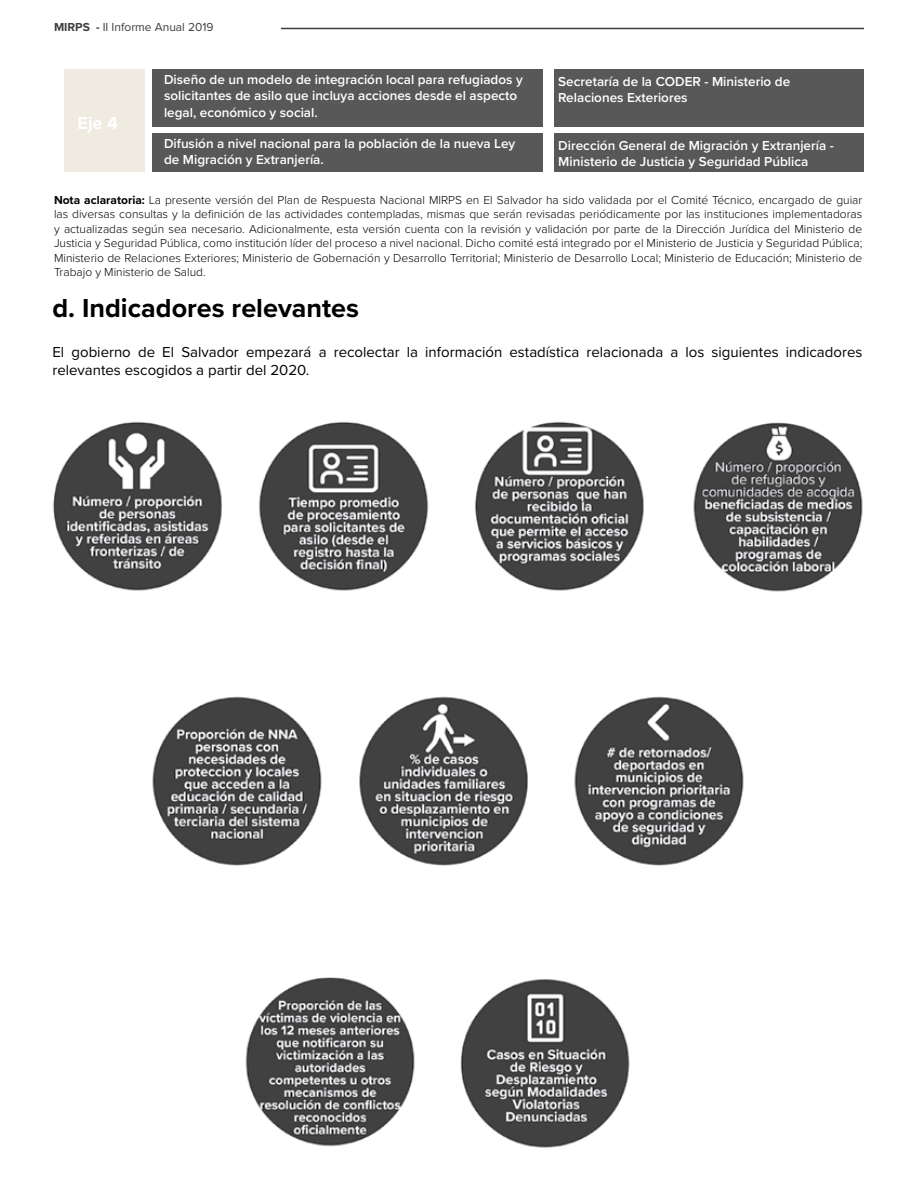
<style>
.page{position:relative;width:918px;height:1188px;background:#fff}
.page>*{position:absolute;margin:0;border:0;box-sizing:border-box;transform-origin:0 0}
.t1{font:700 27px "Proxima Nova";color:#000}
.t2{font:700 18px "Proxima Nova";color:#fff}
.t3{font:15px/18px "Proxima Nova";color:#000}
.t4{font:600 13.5px/16.2px "Proxima Nova";color:#fff}
.t5{font:300 12px/14.4px "Proxima Nova";color:#000;text-align:justify}
.t6{font:12px "Proxima Nova";color:#3d3c3e}
.s1{font-weight:700}
</style>
<div class="page">
<hr style="left:281px;top:28px;width:583px;height:1px;background:#3d3c3e">
<div style="left:64px;top:69px;width:81px;height:102px;background:#efebe1"></div>
<img style="left:53px;top:421px;width:810px;height:727px">
<div style="left:152px;top:69px;width:390px;height:58px;background:#595859"></div>
<div style="left:152px;top:133px;width:390px;height:38px;background:#595859"></div>
<div style="left:554px;top:69px;width:310px;height:58px;background:#595859"></div>
<div style="left:554px;top:133px;width:310px;height:38px;background:#595859"></div>
<p class="t6" style="left:54px;top:18px;width:161px"><span class="s1">MIRPS -</span> II Informe Anual 2019</p>
<h2 class="t2" style="left:78px;top:109px;width:42px">Eje 4</h2>
<p class="t4" style="left:164px;top:71px;width:360px">Diseño de un modelo de integración local para refugiados y solicitantes de asilo que incluya acciones desde el aspecto legal, económico y social.</p>
<p class="t4" style="left:164px;top:135px;width:353px">Difusión a nivel nacional para la población de la nueva Ley de Migración y Extranjería.</p>
<p class="t4" style="left:558px;top:73px;width:233px">Secretaría de la CODER - Ministerio de<br>Relaciones Exteriores</p>
<p class="t4" style="left:558px;top:137px;width:277px">Dirección General de Migración y Extranjería -<br>Ministerio de Justicia y Seguridad Pública</p>
<p class="t5" style="left:54px;top:192px;width:810px"><span class="s1">Nota aclaratoria:</span> La presente versión del Plan de Respuesta Nacional MIRPS en El Salvador ha sido validada por el Comité Técnico, encargado de guiar las diversas consultas y la definición de las actividades contempladas, mismas que serán revisadas periódicamente por las instituciones implementadoras y actualizadas según sea necesario. Adicionalmente, esta versión cuenta con la revisión y validación por parte de la Dirección Jurídica del Ministerio de Justicia y Seguridad Pública, como institución líder del proceso a nivel nacional. Dicho comité está integrado por el Ministerio de Justicia y Seguridad Pública; Ministerio de Relaciones Exteriores; Ministerio de Gobernación y Desarrollo Territorial; Ministerio de Desarrollo Local; Ministerio de Educación; Ministerio de Trabajo y Ministerio de Salud.</p>
<h1 class="t1" style="left:52px;top:288px;width:308px">d. Indicadores relevantes</h1>
<p class="t3" style="left:52px;top:342px;width:812px">El gobierno de El Salvador empezará a recolectar la información estadística relacionada a los siguientes indicadores relevantes escogidos a partir del 2020.</p>
</div>
